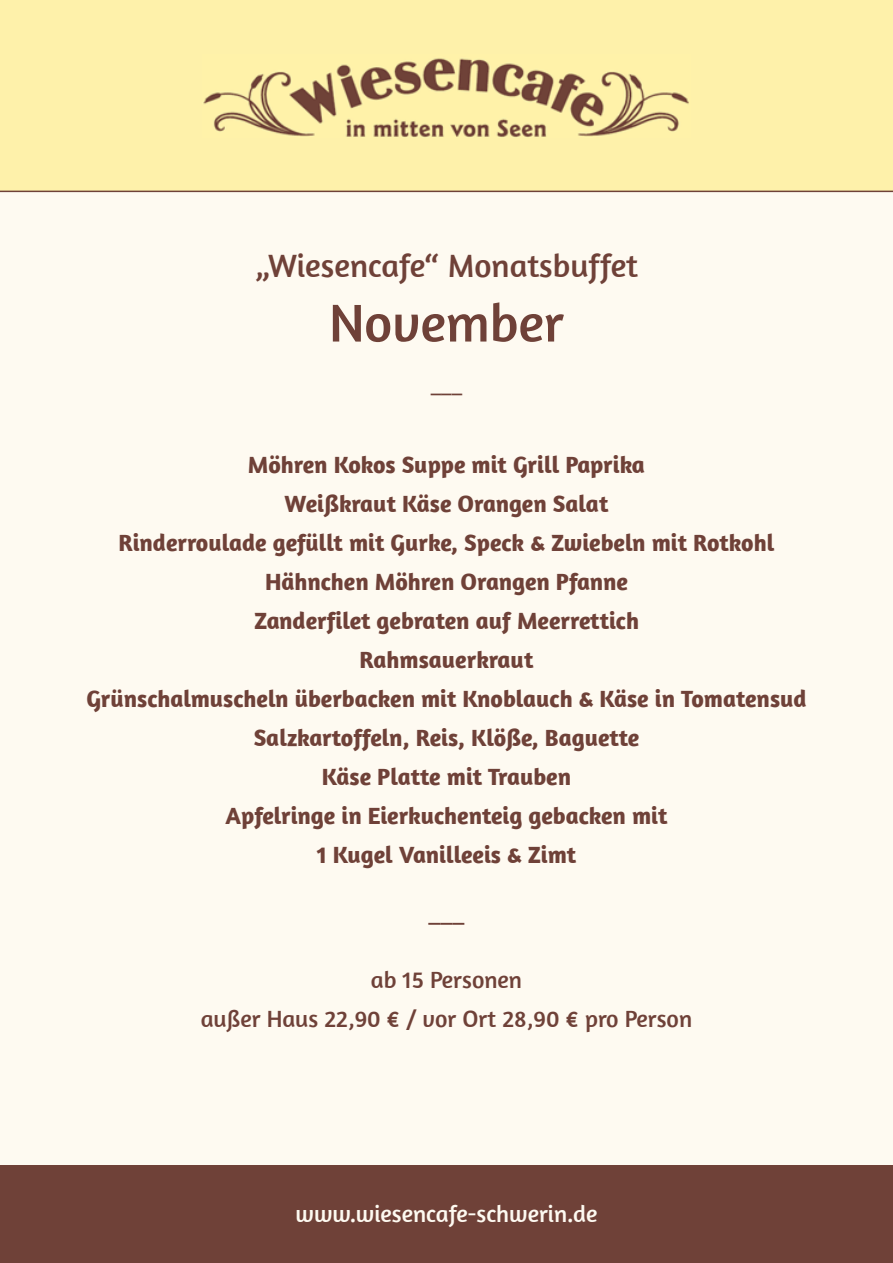
<style>
.page{position:relative;width:893px;height:1263px;background:#fefaf1}
.page>*{position:absolute;margin:0;border:0;box-sizing:border-box;transform-origin:0 0}
.t1{font:54px "Amaranth";color:#6f4138}
.t2{font:33px "Amaranth";color:#6f4138}
.t3{font:700 24px/39px "Amaranth";color:#6f4138;text-align:center}
.t4{font:24px/39px "Amaranth";color:#6f4138;text-align:center}
.t5{font:24px "Amaranth";color:#fefaf1}
.t6{font:21px "Amaranth";color:#6f4138}
</style>
<div class="page">
<div style="left:0;top:0;width:893px;height:192px;background:#fef1aa"></div>
<img style="left:202px;top:54px;width:489px;height:84px">
<div style="left:0;top:1165px;width:893px;height:98px;background:#6f4138"></div>
<h2 class="t2" style="left:255px;top:246px;width:384px">„Wiesencafe“ Monatsbuffet</h2>
<h1 class="t1" style="left:329px;top:291px;width:236px">November</h1>
<p class="t6" style="left:431px;top:372px;width:33px">___</p>
<p class="t3" style="left:86px;top:445px;width:722px">Möhren Kokos Suppe mit Grill Paprika<br>Weißkraut Käse Orangen Salat<br>Rinderroulade gefüllt mit Gurke, Speck &amp; Zwiebeln mit Rotkohl Hähnchen Möhren Orangen Pfanne<br>Zanderfilet gebraten auf Meerrettich<br>Rahmsauerkraut<br>Grünschalmuscheln überbacken mit Knoblauch &amp; Käse in Tomatensud Salzkartoffeln, Reis, Klöße, Baguette<br>Käse Platte mit Trauben<br>Apfelringe in Eierkuchenteig gebacken mit<br>1 Kugel Vanilleeis &amp; Zimt</p>
<p class="t4" style="left:428px;top:893px;width:37px">___</p>
<p class="t4" style="left:201px;top:960px;width:493px">ab 15 Personen<br>außer Haus 22,90 € / vor Ort 28,90 € pro Person</p>
<p class="t5" style="left:296px;top:1199px;width:303px">www.wiesencafe-schwerin.de</p>
</div>
